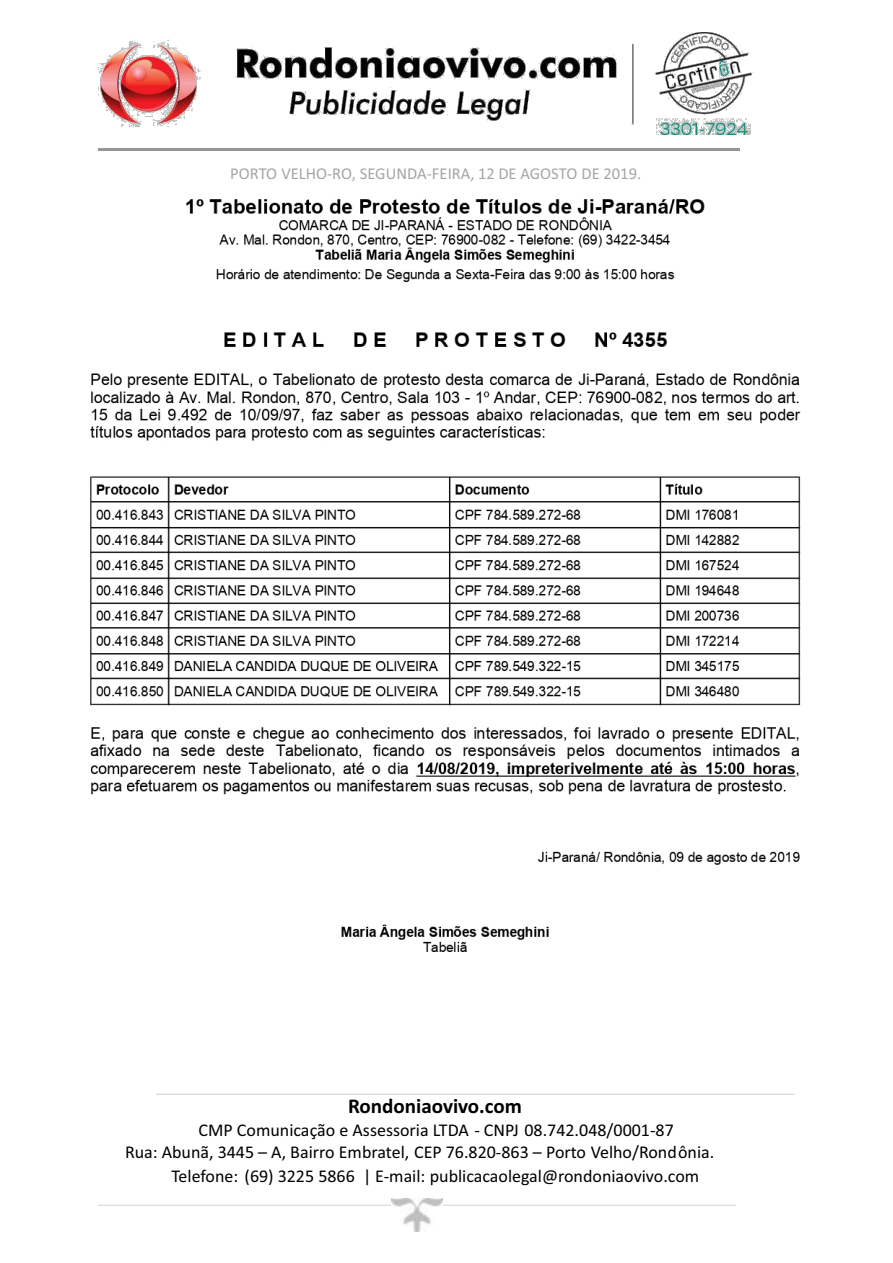
<style>
.page{position:relative;width:893px;height:1263px;background:#fff}
.page>*{position:absolute;margin:0;border:0;box-sizing:border-box;transform-origin:0 0}
.t1{font:700 21.15px "Calibri";color:#000}
.t2{font:18px/21.9px "Calibri";color:#000}
.t3{font:16.65px "Calibri";color:#a5a5a5}
</style>
<div class="page">
<img style="left:90px;top:199px;width:711px;height:753px">
<img style="left:98px;top:32px;width:656px;height:103px">
<img style="left:391px;top:1199px;width:52px;height:32px">
<p class="t3" style="left:230px;top:167px;width:412px">PORTO VELHO-RO, SEGUNDA-FEIRA, 12 DE AGOSTO DE 2019.</p>
<p class="t1" style="left:348px;top:1097px;width:176px">Rondoniaovivo.com</p>
<p class="t2" style="left:125px;top:1121px;width:591px;text-indent:74px">CMP Comunicação e Assessoria LTDA - CNPJ 08.742.048/0001-87<br>Rua: Abunã, 3445 – A, Bairro Embratel, CEP 76.820-863 – Porto Velho/Rondônia.</p>
<p class="t2" style="left:171px;top:1167px;width:529px">Telefone: (69) 3225 5866 | E-mail: publicacaolegal@rondoniaovivo.com</p>
</div>
